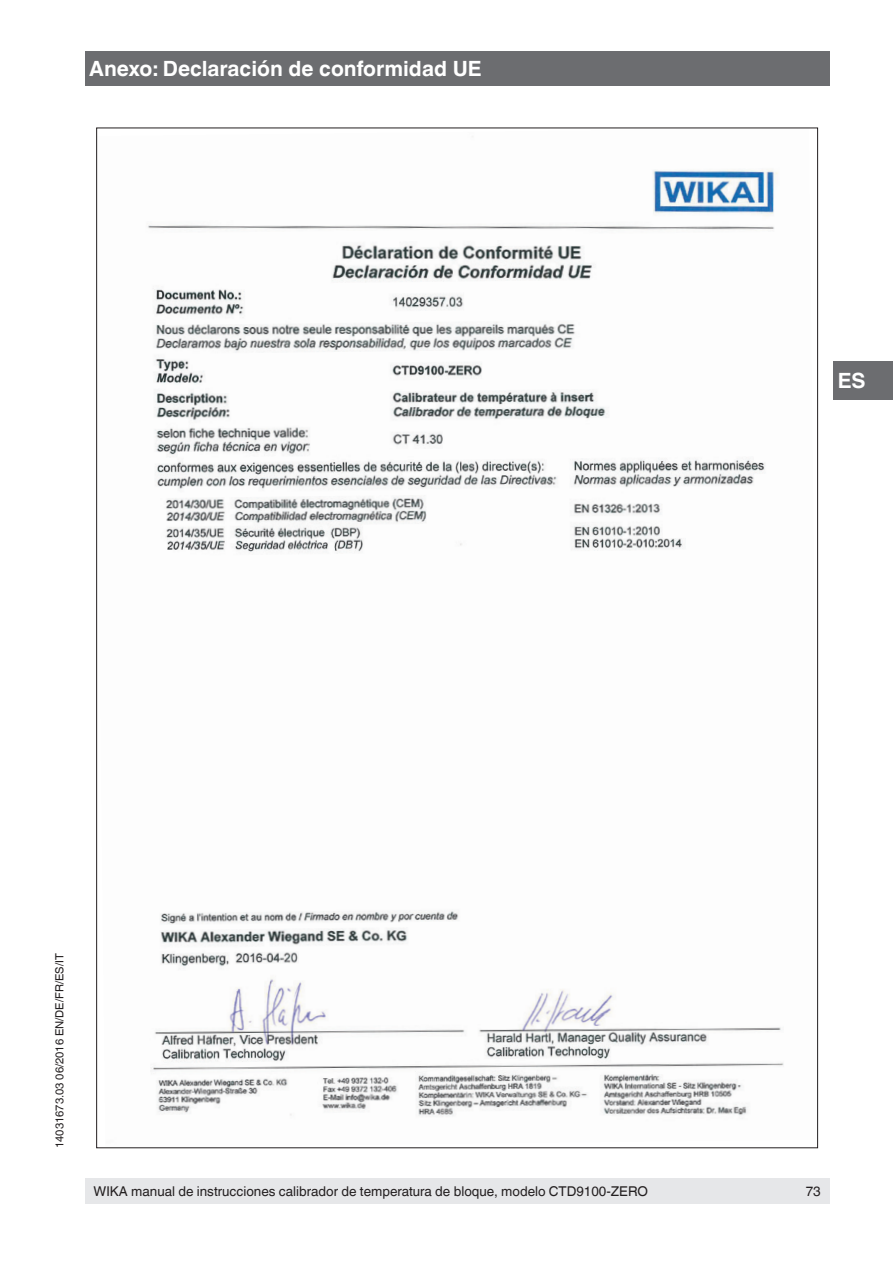
<style>
.page{position:relative;width:893px;height:1263px;background:#fff}
.page>*{position:absolute;margin:0;border:0;box-sizing:border-box;transform-origin:0 0}
.t1{font:700 21px "Helvetica World";color:#fff}
.t2{font:13.5px "Helvetica World";color:#231f20}
.t3{font:11.25px "Helvetica World";color:#231f20}
</style>
<div class="page">
<div style="left:833px;top:361px;width:60px;height:39px;background:#6c6d70"></div>
<div style="left:85px;top:51px;width:744px;height:34px;background:#6c6d70"></div>
<div style="left:85px;top:1178px;width:744px;height:25px;background:#e6e7e9"></div>
<img style="left:148px;top:136px;width:636px;height:980px">
<h1 class="t1" style="left:89px;top:56px;width:394px">Anexo: Declaración de conformidad UE</h1>
<h1 class="t1" style="left:838px;top:369px;width:29px">ES</h1>
<p class="t3" style="left:53px;top:1148px;width:196px;rotate:-90deg">14031673.03 06/2016 EN/DE/FR/ES/IT</p>
<p class="t2" style="left:94px;top:1183px;width:556px">WIKA manual de instrucciones calibrador de temperatura de bloque, modelo CTD9100-ZERO</p>
<p class="t2" style="left:806px;top:1183px;width:17px">73</p>
</div>
